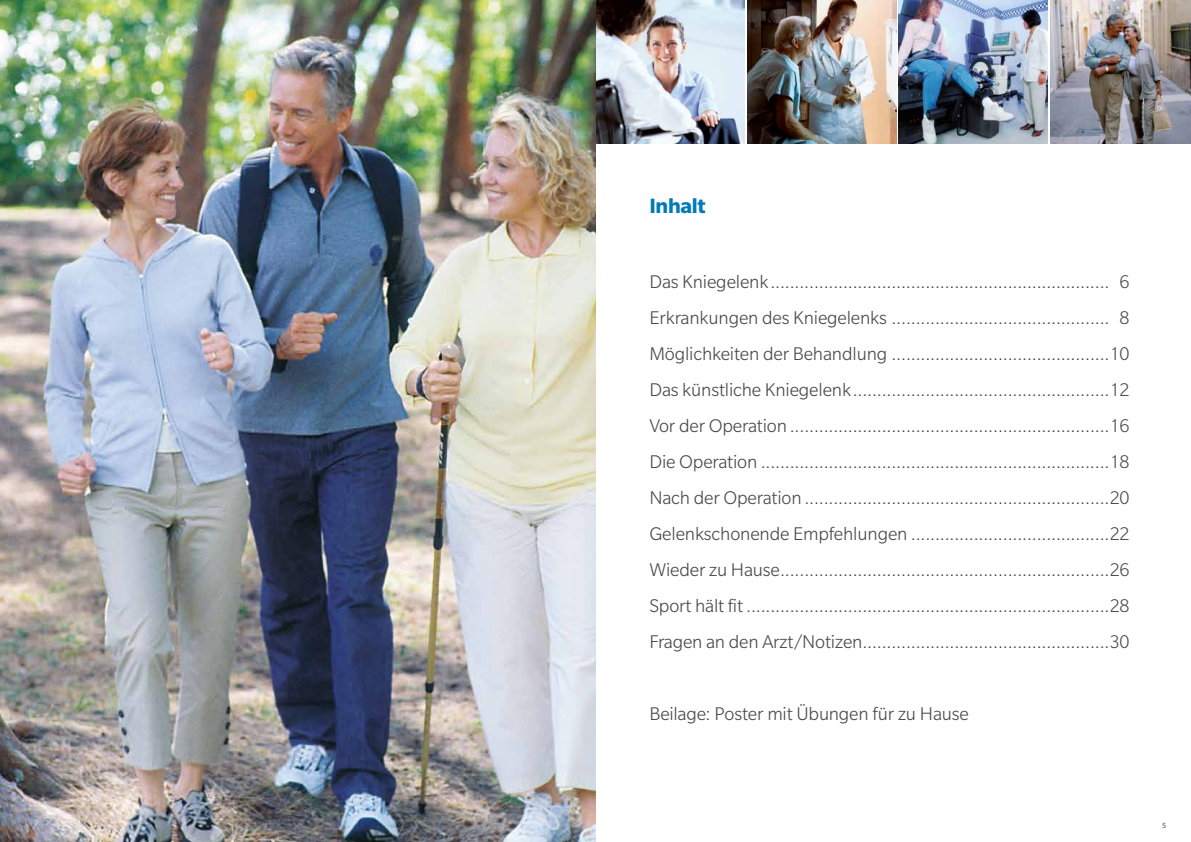
<style>
.page{position:relative;width:1191px;height:842px;background:#fff}
.page>*{position:absolute;margin:0;border:0;box-sizing:border-box;transform-origin:0 0}
.t1{font:700 22.5px "Slate Pro";letter-spacing:-.015em;color:#007abb}
.t2{font:300 20px/36px "Slate Pro";letter-spacing:-.01em;color:#494948;text-align:justify}
.t3{font:300 8px "Slate Pro";color:#000}
</style>
<div class="page">
<img style="left:595px;top:0;width:149px;height:144px">
<img style="left:747px;top:0;width:149px;height:144px">
<img style="left:899px;top:0;width:148px;height:144px">
<img style="left:1050px;top:0;width:141px;height:144px">
<img style="left:0;top:0;width:595px;height:842px">
<p class="t1" style="left:649px;top:193px;width:58px">Inhalt</p>
<p class="t2" style="left:649px;top:263px;width:461px">Das Kniegelenk......................................................................</p>
<p class="t2" style="left:1119px;top:263px;width:11px">6</p>
<p class="t2" style="left:649px;top:299px;width:461px">Erkrankungen des Kniegelenks .............................................</p>
<p class="t2" style="left:649px;top:299px;width:481px;text-indent:470px">8<br>Möglichkeiten der Behandlung .............................................10<br>Das künstliche Kniegelenk.....................................................12<br>Vor der Operation ..................................................................16<br>Die Operation ........................................................................18<br>Nach der Operation ...............................................................20<br>Gelenkschonende Empfehlungen .........................................22<br>Wieder zu Hause....................................................................26<br>Sport hält fit ...........................................................................28<br>Fragen an den Arzt/Notizen...................................................30</p>
<p class="t2" style="left:649px;top:695px;width:321px">Beilage: Poster mit Übungen für zu Hause</p>
<p class="t3" style="left:1162px;top:821px;width:5px">5</p>
</div>
